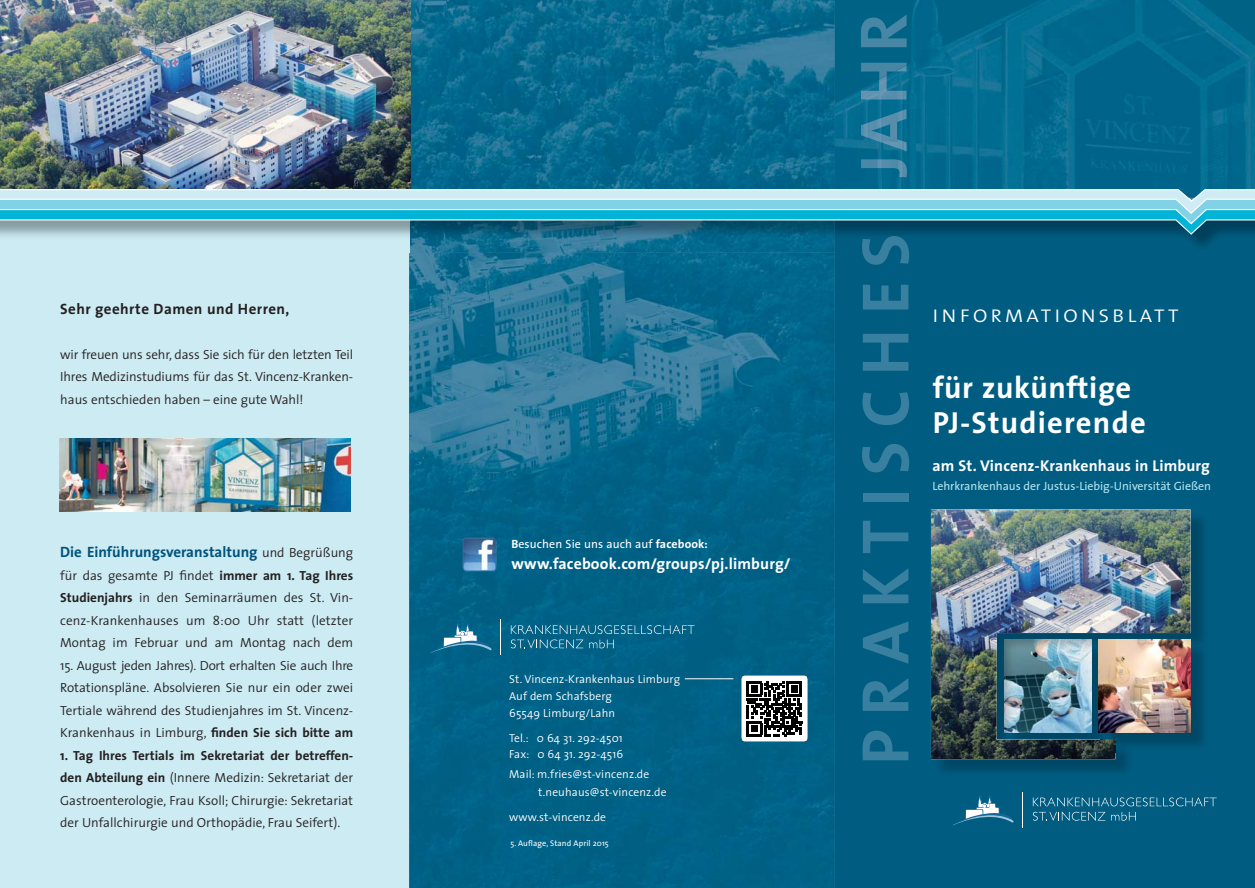
<style>
.page{position:relative;width:1255px;height:888px;background:#fff}
.page>*{position:absolute;margin:0;border:0;box-sizing:border-box;transform-origin:0 0}
.t1{font:700 67.5px "The Sans";letter-spacing:.2em;color:#3980a0}
.t2{font:700 67.5px "The Sans";color:#4786a5}
.t3{font:700 30.6px/34.3px "The Sans";letter-spacing:.02em;color:#fff}
.t4{font:300 18.45px "The Sans";letter-spacing:.17em;color:#fff;scale:1.1 1}
.t5{font:700 15.75px "The Sans";letter-spacing:.01em;color:#fff}
.t6{font:700 15px "The Sans";color:#00537c}
.t7{font:700 15px "The Sans";letter-spacing:.03em;color:#231f20}
.t8{font:300 13.2px/22.5px "The Sans";color:#231f20;text-align:justify}
.t9{font:12px "The Sans";letter-spacing:-.005em;color:#b5e3ef}
.t10{font:12px "The Sans";letter-spacing:.01em;color:#fff}
.t11{font:300 11.55px/17.2px "The Sans";letter-spacing:.01em;color:#fff}
.t12{font:8.25px "The Sans";letter-spacing:.01em;color:#fff}
.s1{font-weight:300;font-size:13.2px;color:#231f20}
.s2{font-weight:700}
</style>
<div class="page">
<img style="left:409px;top:0;width:425px;height:887px">
<div style="left:834px;top:0;width:53px;height:88px;background:#006386"></div>
<img style="left:887px;top:0;width:367px;height:188px">
<img style="left:834px;top:88px;width:54px;height:100px">
<img style="left:0;top:0;width:410px;height:188px">
<div style="left:0;top:193px;width:409px;height:694px;background:#cdebf3"></div>
<div style="left:834px;top:200px;width:420px;height:687px;background:#005d81"></div>
<img style="left:932px;top:511px;width:271px;height:260px">
<img style="left:931px;top:509px;width:259px;height:250px">
<img style="left:59px;top:438px;width:292px;height:73px">
<div style="left:860px;top:15px;width:47px;height:50px;background:#006386"></div>
<img style="left:906px;top:65px;width:1px;height:112px">
<img style="left:860px;top:65px;width:46px;height:112px">
<div style="left:741px;top:675px;width:66px;height:66px;background:#fff;border-radius:4px"></div>
<svg style="left:746px;top:681px;width:56px;height:55px"></svg>
<hr style="left:684px;top:678px;width:49px;height:1px;background:#fff">
<img style="left:1100px;top:641px;width:104px;height:111px">
<img style="left:1100px;top:739px;width:15px;height:13px">
<img style="left:1098px;top:639px;width:92px;height:93px">
<img style="left:462px;top:536px;width:35px;height:35px">
<svg style="left:1032px;top:797px;width:184px;height:23px"></svg>
<svg style="left:953px;top:796px;width:60px;height:29px"></svg>
<hr style="left:1021px;top:791px;width:1px;height:36px;background:#fff">
<svg style="left:510px;top:625px;width:184px;height:23px"></svg>
<svg style="left:430px;top:621px;width:61px;height:32px"></svg>
<hr style="left:500px;top:619px;width:1px;height:36px;background:#fff">
<img style="left:409px;top:235px;width:425px;height:18px">
<img style="left:834px;top:235px;width:385px;height:18px">
<img style="left:908px;top:236px;width:1px;height:17px">
<img style="left:861px;top:236px;width:47px;height:17px">
<svg style="left:0;top:188px;width:1254px;height:47px"></svg>
<p class="t7" style="left:60px;top:301px;width:231px">Sehr geehrte Damen und Herren,</p>
<p class="t8" style="left:60px;top:344px;width:294px">wir freuen uns sehr, dass Sie sich für den letzten Teil Ihres Medizinstudiums für das St. Vincenz-Kranken&shy;haus entschieden haben – eine gute Wahl!</p>
<p class="t6" style="left:60px;top:544px;width:294px">Die Einführungsveranstaltung <span class="s1">und Begrüßung</span></p>
<p class="t8" style="left:60px;top:564px;width:294px">für das gesamte PJ findet <span class="s2">immer am 1. Tag Ihres Studienjahrs</span> in den Seminarräumen des St. Vin&shy;cenz-Krankenhauses um 8:00 Uhr statt (letzter Montag im Februar und am Montag nach dem</p>
<p class="t8" style="left:60px;top:654px;width:294px">15. August jeden Jahres). Dort erhalten Sie auch Ihre Rotationspläne. Absolvieren Sie nur ein oder zwei Tertiale während des Studienjahres im St. Vincenz-Krankenhaus in Limburg, <span class="s2">finden Sie sich bitte am</span></p>
<p class="t8" style="left:60px;top:744px;width:294px"><span class="s2">1. Tag Ihres Tertials im Sekretariat der betreffen&shy;den Abteilung ein</span> (Innere Medizin: Sekretariat der Gastroenterologie, Frau Ksoll; Chirurgie: Sekretariat der Unfallchirurgie und Orthopädie, Frau Seifert).</p>
<p class="t10" style="left:511px;top:539px;width:198px"><span class="s2">B</span>esuchen Sie uns auch auf <span class="s2">facebook:</span></p>
<p class="t5" style="left:511px;top:556px;width:281px">www.facebook.com/groups/pj.limburg/</p>
<p class="t11" style="left:509px;top:671px;width:172px">St. Vincenz-Krankenhaus Limburg<br>Auf dem Schafsberg<br>65549 Limburg/Lahn</p>
<p class="t11" style="left:509px;top:729px;width:115px;line-height:16.5px">Tel.: 0 64 31. 292-4501<br>Fax: 0 64 31. 292-4516</p>
<p class="t11" style="left:538px;top:765px;width:130px;line-height:18px;text-indent:-29px">Mail: m.fries@st-vincenz.de t.neuhaus@st-vincenz.de</p>
<p class="t11" style="left:509px;top:809px;width:98px">www.st-vincenz.de</p>
<p class="t12" style="left:510px;top:839px;width:100px">5. Auflage, Stand April 2015</p>
<h1 class="t2" style="left:849px;top:104px;width:92px;rotate:-90deg">HR</h1>
<h1 class="t1" style="left:851px;top:765px;width:533px;rotate:-90deg">PRAKTISCHES</h1>
<h3 class="t4" style="left:932px;top:306px;width:225px">INFORMATIONSBLATT</h3>
<h2 class="t3" style="left:932px;top:371px;width:214px">für zukünftige<br>PJ-Studierende</h2>
<p class="t5" style="left:932px;top:458px;width:279px">am St. Vincenz-Krankenhaus in Limburg</p>
<p class="t9" style="left:932px;top:481px;width:280px">Lehrkrankenhaus der Justus-Liebig-Universität Gießen</p>
</div>
